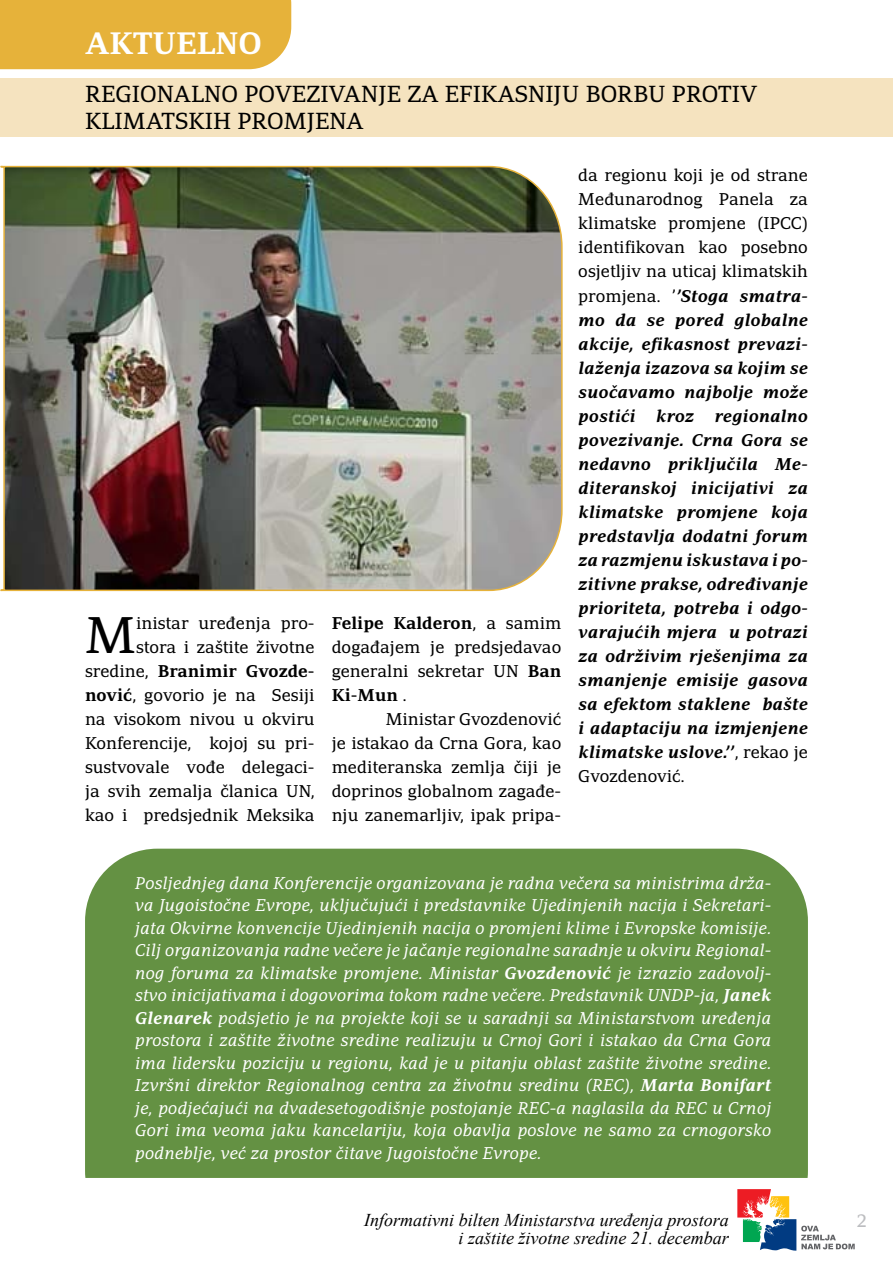
<style>
.page{position:relative;width:893px;height:1263px;background:#fff}
.page>*{position:absolute;margin:0;border:0;box-sizing:border-box;transform-origin:0 0}
.t1{font:49.8px "Adamant BG";color:#000}
.t2{font:700 30px "Adamant BG";color:#fff}
.t3{font:22.5px "Adamant BG";color:#000}
.t4{font:italic 18px/18px "Times New Roman";color:#000;text-align:right}
.t5{font:18px "Adamant BG";color:#bcbdc0}
.t6{font:italic 16.5px/22.5px "Adamant BG";color:#fff;text-align:justify}
.t7{font:italic 700 16.5px/24px "Adamant BG";color:#000;text-align:justify}
.t8{font:16.5px/24px "Adamant BG";color:#000;text-align:justify}
.s1{font-weight:700}
.s2{font-weight:400;font-style:normal}
</style>
<div class="page">
<svg style="left:737px;top:1189px;width:118px;height:61px"></svg>
<div style="left:0;top:78px;width:893px;height:58px;background:#f5e3bf"></div>
<div style="left:0;top:0;width:291px;height:69px;background:#e6b23a"></div>
<div style="left:85px;top:849px;width:723px;height:329px;background:#649143"></div>
<img style="left:0;top:165px;width:563px;height:427px">
<h2 class="t2" style="left:85px;top:25px;width:178px">aktuelno</h2>
<h3 class="t3" style="left:85px;top:81px;width:237px">Regionalno povezivan</h3>
<h3 class="t3" style="left:378px;top:81px;width:110px">je za efika</h3>
<h3 class="t3" style="left:515px;top:81px;width:120px">sniju borbu</h3>
<h3 class="t3" style="left:672px;top:81px;width:61px">protiv</h3>
<h3 class="t3" style="left:85px;top:108px;width:46px">klimat</h3>
<h3 class="t3" style="left:175px;top:108px;width:28px">skih</h3>
<h3 class="t3" style="left:237px;top:108px;width:110px">promjena</h3>
<p class="t8" style="left:85px;top:611px;width:231px;text-align:right">inistar uređenja pro-<br>stora i zaštite životne sredine, <span class="s1">Branimir Gvozde&shy;nović</span>, govorio je na Sesiji na visokom nivou u okviru<br>Konferencije, kojoj su pri&shy;sustvovale vođe delegaci&shy;ja svih zemalja članica UN, kao i predsjednik Meksika</p>
<h1 class="t1" style="left:85px;top:606px;width:52px">M</h1>
<p class="t8" style="left:332px;top:611px;width:231px"><span class="s1">Felipe Kalderon</span>, a samim događajem je predsjedavao generalni sekretar UN <span class="s1">Ban Ki-Mun</span> .</p>
<p class="t8" style="left:332px;top:707px;width:231px;text-indent:54px">Ministar Gvozdenović je istakao da Crna Gora, kao mediteranska zemlja čiji je doprinos globalnom zagađe&shy;nju zanemarljiv, ipak pripa-</p>
<p class="t7" style="left:578px;top:163px;width:231px"><span class="s2">da regionu koji je od strane Međunarodnog Panela za klimatske promjene (IPCC) identifikovan kao posebno osjetljiv na uticaj klimatskih promjena. ’</span>’Stoga smatra&shy;mo da se pored globalne akcije, efikasnost prevazi&shy;laženja izazova sa kojim se suočavamo najbolje može postići kroz regionalno povezivanje. Crna Gora se nedavno priključila Me&shy;diteranskoj inicijativi za klimatske promjene koja predstavlja dodatni forum za razmjenu iskustava i po&shy;zitivne prakse, određivanje prioriteta, potreba i odgo&shy;varajućih mjera u potrazi za održivim rješenjima za smanjenje emisije gasova sa efektom staklene bašte i adaptaciju na izmjenjene klimatske uslove.’’<span class="s2">, rekao je Gvozdenović.</span></p>
<p class="t6" style="left:135px;top:871px;width:638px">Posljednjeg dana Konferencije organizovana je radna večera sa ministrima drža&shy;va Jugoistočne Evrope, uključujući i predstavnike Ujedinjenih nacija i Sekretari&shy;jata Okvirne konvencije Ujedinjenih nacija o promjeni klime i Evropske komisije.<br>Cilj organizovanja radne večere je jačanje regionalne saradnje u okviru Regional&shy;nog foruma za klimatske promjene. Ministar <span class="s1">Gvozdenović</span> je izrazio zadovolj&shy;stvo inicijativama i dogovorima tokom radne večere. Predstavnik UNDP-ja, <span class="s1">Janek Glenarek</span> podsjetio je na projekte koji se u saradnji sa Ministarstvom uređenja prostora i zaštite životne sredine realizuju u Crnoj Gori i istakao da Crna Gora ima lidersku poziciju u regionu, kad je u pitanju oblast zaštite životne sredine.<br>Izvršni direktor Regionalnog centra za životnu sredinu (REC), <span class="s1">Marta Bonifart </span>je, podjećajući na dvadesetogodišnje postojanje REC-a naglasila da REC u Crnoj Gori ima veoma jaku kancelariju, koja obavlja poslove ne samo za crnogorsko podneblje, već za prostor čitave Jugoistočne Evrope.</p>
<p class="t4" style="left:364px;top:1211px;width:366px">Informativni bilten Ministarstva uređenja prostora i zaštite životne sredine 21. decembar</p>
<p class="t5" style="left:857px;top:1210px;width:12px">2</p>
</div>
